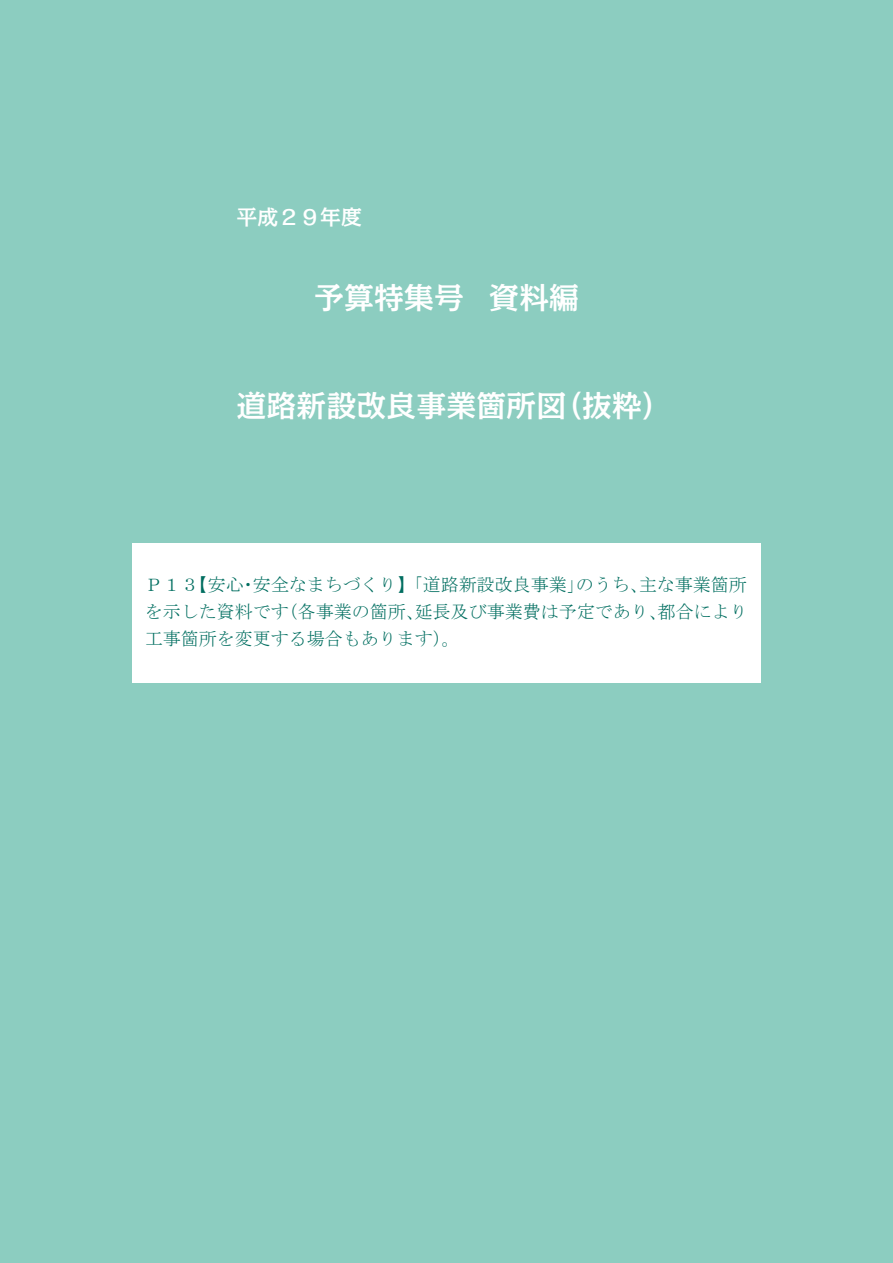
<style>
.page{position:relative;width:893px;height:1263px;background:#8ccdc0}
.page>*{position:absolute;margin:0;border:0;box-sizing:border-box;transform-origin:0 0}
.t1{font:500 30px "Kakumin Pro";color:#fff}
.t2{font:500 21px "Kakumin Pro";color:#fff}
.t3{font:18px/27px "MS Mincho";color:#006e60}
</style>
<div class="page">
<div style="left:132px;top:543px;width:629px;height:139px;background:#fff"></div>
<p class="t2" style="left:236px;top:200px;width:127px">平成２９年度</p>
<h1 class="t1" style="left:314px;top:274px;width:151px">予算特集号</h1>
<h1 class="t1" style="left:489px;top:274px;width:91px">資料編</h1>
<h1 class="t1" style="left:236px;top:382px;width:331px">道路新設改良事業箇所図</h1>
<h1 class="t1" style="left:552px;top:382px;width:121px">（抜粋(</h1>
<p class="t3" style="left:253px;top:571px;width:333px">安全なまちづくり】「道路新設改良事業」</p>
<p class="t3" style="left:190px;top:571px;width:55px">【安心</p>
<p class="t3" style="left:639px;top:571px;width:109px">主な事業箇所</p>
<p class="t3" style="left:576px;top:571px;width:73px">のうち、</p>
<p class="t3" style="left:145px;top:571px;width:55px">Ｐ１３</p>
<p class="t3" style="left:239px;top:571px;width:19px">・</p>
<p class="t3" style="left:145px;top:598px;width:316px">を示した資料です<br>工事箇所を変更する場合もあります。(</p>
<p class="t3" style="left:280px;top:598px;width:145px">（各事業の箇所、</p>
<p class="t3" style="left:415px;top:598px;width:253px">延長及び事業費は予定であり、</p>
<p class="t3" style="left:658px;top:598px;width:91px">都合により</p>
</div>
